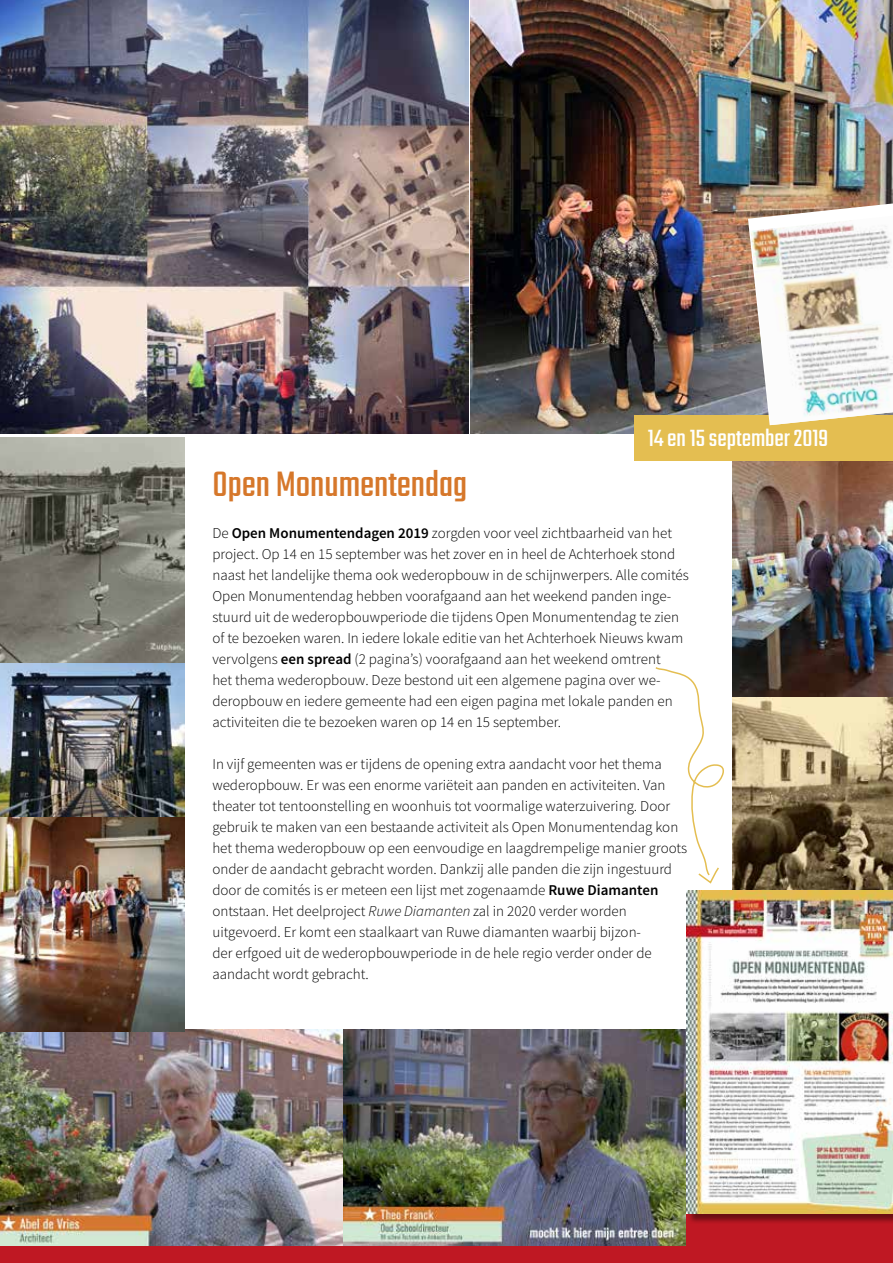
<style>
.page{position:relative;width:893px;height:1263px;background:#fff}
.page>*{position:absolute;margin:0;border:0;box-sizing:border-box;transform-origin:0 0}
.t1{font:39px "Teko";color:#d6772a}
.t2{font:25.95px "Teko";color:#fff}
.t3{font:300 15px/21px "Source Sans Pro";color:#000}
.s1{font-weight:600}
.s2{font-style:italic}
</style>
<div class="page">
<div style="left:0;top:1198px;width:893px;height:65px;background:#bf1823"></div>
<img style="left:471px;top:0;width:422px;height:434px">
<img style="left:0;top:1029px;width:686px;height:217px">
<img style="left:0;top:0;width:469px;height:434px">
<img style="left:0;top:816px;width:185px;height:215px">
<img style="left:732px;top:461px;width:161px;height:236px">
<svg style="left:732px;top:697px;width:161px;height:194px;background:#9a8967"></svg>
<svg style="left:0;top:437px;width:185px;height:226px;background:#7f7e74"></svg>
<img style="left:0;top:663px;width:185px;height:153px">
<div style="left:635px;top:415px;width:258px;height:46px;background:#e4be51"></div>
<div style="left:687px;top:892px;width:206px;height:332px;background:#000;opacity:.45"></div>
<img style="left:686px;top:891px;width:207px;height:322px">
<svg style="left:748px;top:203px;width:145px;height:212px"></svg>
<img style="left:750px;top:216px;width:143px;height:209px">
<svg style="left:655px;top:667px;width:69px;height:217px"></svg>
<h2 class="t2" style="left:648px;top:423px;width:182px">14 en 15 september 2019</h2>
<h1 class="t1" style="left:212px;top:462px;width:256px">Open Monumentendag</h1>
<p class="t3" style="left:212px;top:522px;width:478px">De <span class="s1">Open Monumentendagen 2019</span> zorgden voor veel zichtbaarheid van het project. Op 14 en 15 september was het zover en in heel de Achterhoek stond naast het landelijke thema ook wederopbouw in de schijnwerpers. Alle comités Open Monumentendag hebben voorafgaand aan het weekend panden inge&shy;stuurd uit de wederopbouwperiode die tijdens Open Monumentendag te zien of te bezoeken waren. In iedere lokale editie van het Achterhoek Nieuws kwam vervolgens <span class="s1">een spread</span> (2 pagina’s) voorafgaand aan het weekend omtrent<br>het thema wederopbouw. Deze bestond uit een algemene pagina over we&shy;deropbouw en iedere gemeente had een eigen pagina met lokale panden en activiteiten die te bezoeken waren op 14 en 15 september.</p>
<p class="t3" style="left:212px;top:753px;width:476px">In vijf gemeenten was er tijdens de opening extra aandacht voor het thema wederopbouw. Er was een enorme variëteit aan panden en activiteiten. Van theater tot tentoonstelling en woonhuis tot voormalige waterzuivering. Door gebruik te maken van een bestaande activiteit als Open Monumentendag kon het thema wederopbouw op een eenvoudige en laagdrempelige manier groots onder de aandacht gebracht worden. Dankzij alle panden die zijn ingestuurd door de comités is er meteen een lijst met zogenaamde <span class="s1">Ruwe Diamanten </span>ontstaan. Het deelproject <span class="s2">Ruwe Diamanten</span> zal in 2020 verder worden uitgevoerd. Er komt een staalkaart van Ruwe diamanten waarbij bijzon-<br>der erfgoed uit de wederopbouwperiode in de hele regio verder onder de aandacht wordt gebracht.</p>
</div>
